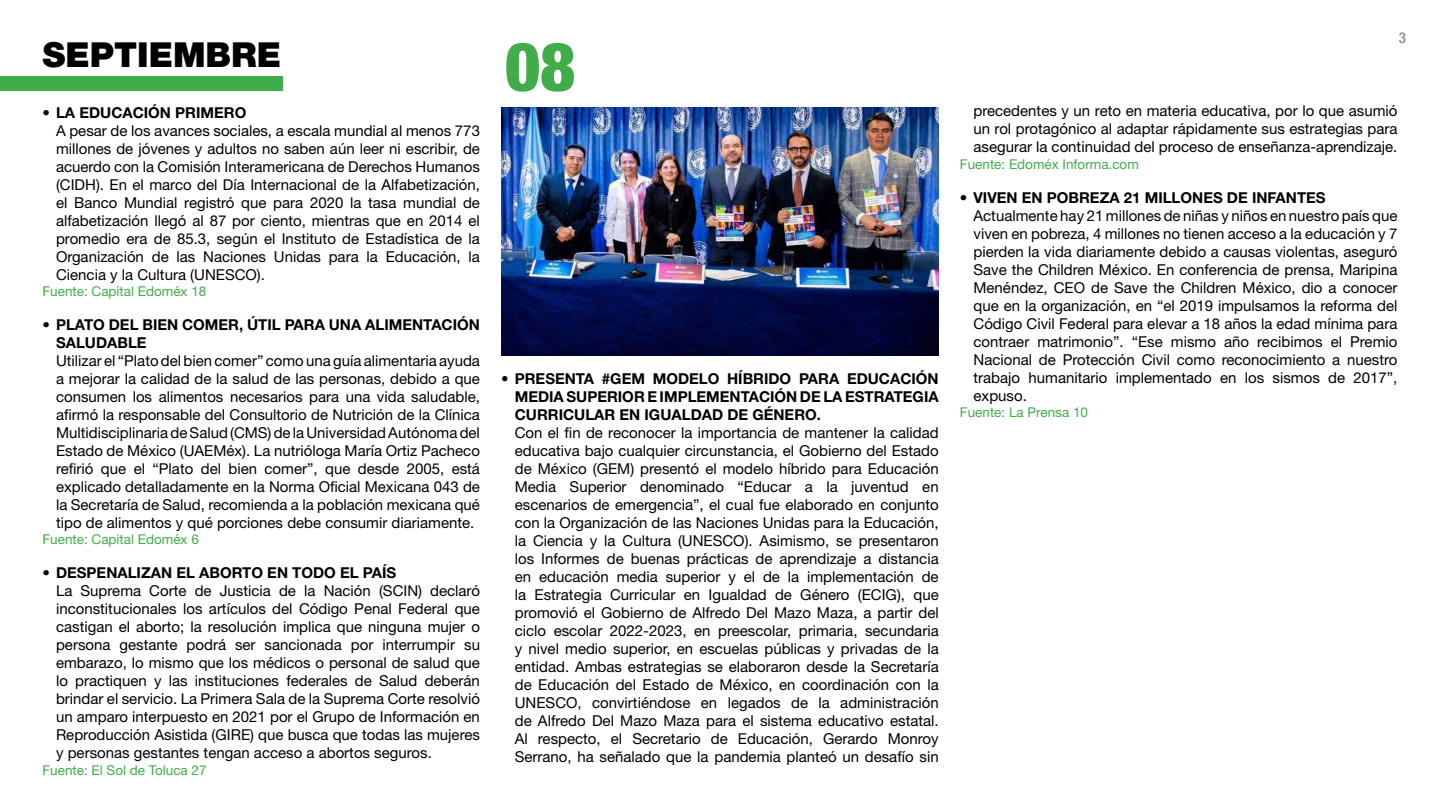
<style>
.page{position:relative;width:1440px;height:810px;background:#fff}
.page>*{position:absolute;margin:0;border:0;box-sizing:border-box;transform-origin:0 0}
.t1{font:900 condensed 67.5px "Helvetica Neue LT Std";color:#41ad49}
.t2{font:900 34.5px "Helvetica Neue LT Std";color:#000}
.t3{font:15px/18px "Helvetica Neue LT Std";color:#000;text-align:justify}
.t4{font:700 15px/18px "Helvetica Neue LT Std";color:#000}
.t5{font:500 condensed 15px "Helvetica Neue LT Std";color:#8c8a8a}
.t6{font:13.5px "Helvetica Neue LT Std";color:#41ad49}
</style>
<div class="page">
<div style="left:0;top:76px;width:283px;height:15px;background:#41ad49"></div>
<img style="left:501px;top:108px;width:437px;height:248px">
<h2 class="t2" style="left:43px;top:34px;width:240px">SEPTIEMBRE</h2>
<p class="t4" style="left:43px;top:103px;width:205px">• LA EDUCACIÓN PRIMERO</p>
<p class="t3" style="left:56px;top:121px;width:425px">A pesar de los avances sociales, a escala mundial al menos 773 millones de jóvenes y adultos no saben aún leer ni escribir, de acuerdo con la Comisión Interamericana de Derechos Humanos (CIDH). En el marco del Día Internacional de la Alfabetización, el Banco Mundial registró que para 2020 la tasa mundial de alfabetización llegó al 87 por ciento, mientras que en 2014 el promedio era de 85.3, según el Instituto de Estadística de la Organización de las Naciones Unidas para la Educación, la Ciencia y la Cultura (UNESCO).</p>
<p class="t6" style="left:43px;top:283px;width:165px">Fuente: Capital Edoméx 18</p>
<p class="t4" style="left:56px;top:315px;width:425px;text-indent:-14px">• PLATO DEL BIEN COMER, ÚTIL PARA UNA ALIMENTACIÓN<br>SALUDABLE</p>
<p class="t3" style="left:56px;top:351px;width:425px">Utilizar el “Plato del bien comer” como una guía alimentaria ayuda a mejorar la calidad de la salud de las personas, debido a que consumen los alimentos necesarios para una vida saludable, afirmó la responsable del Consultorio de Nutrición de la Clínica Multidisciplinaria de Salud (CMS) de la Universidad Autónoma del Estado de México (UAEMéx). La nutrióloga María Ortiz Pacheco refirió que el “Plato del bien comer”, que desde 2005, está explicado detalladamente en la Norma Oficial Mexicana 043 de la Secretaría de Salud, recomienda a la población mexicana qué tipo de alimentos y qué porciones debe consumir diariamente.</p>
<p class="t6" style="left:43px;top:531px;width:158px">Fuente: Capital Edoméx 6</p>
<p class="t4" style="left:43px;top:564px;width:355px">• DESPENALIZAN EL ABORTO EN TODO EL PAÍS</p>
<p class="t3" style="left:56px;top:582px;width:425px">La Suprema Corte de Justicia de la Nación (SCIN) declaró inconstitucionales los artículos del Código Penal Federal que castigan el aborto; la resolución implica que ninguna mujer o persona gestante podrá ser sancionada por interrumpir su embarazo, lo mismo que los médicos o personal de salud que lo practiquen y las instituciones federales de Salud deberán brindar el servicio. La Primera Sala de la Suprema Corte resolvió un amparo interpuesto en 2021 por el Grupo de Información en Reproducción Asistida (GIRE) que busca que todas las mujeres y personas gestantes tengan acceso a abortos seguros.</p>
<p class="t6" style="left:43px;top:762px;width:166px">Fuente: El Sol de Toluca 27</p>
<h1 class="t1" style="left:505px;top:25px;width:72px">08</h1>
<p class="t4" style="left:515px;top:369px;width:425px;text-align:justify;text-indent:-14px">• PRESENTA #GEM MODELO HÍBRIDO PARA EDUCACIÓN MEDIA SUPERIOR E IMPLEMENTACIÓN DE LA ESTRATEGIA CURRICULAR EN IGUALDAD DE GÉNERO.</p>
<p class="t3" style="left:515px;top:424px;width:425px">Con el fin de reconocer la importancia de mantener la calidad educativa bajo cualquier circunstancia, el Gobierno del Estado de México (GEM) presentó el modelo híbrido para Educación Media Superior denominado “Educar a la juventud en escenarios de emergencia”, el cual fue elaborado en conjunto con la Organización de las Naciones Unidas para la Educación, la Ciencia y la Cultura (UNESCO). Asimismo, se presentaron los Informes de buenas prácticas de aprendizaje a distancia en educación media superior y el de la implementación de la Estrategia Curricular en Igualdad de Género (ECIG), que promovió el Gobierno de Alfredo Del Mazo Maza, a partir del ciclo escolar 2022-2023, en preescolar, primaria, secundaria y nivel medio superior, en escuelas públicas y privadas de la entidad. Ambas estrategias se elaboraron desde la Secretaría de Educación del Estado de México, en coordinación con la UNESCO, convirtiéndose en legados de la administración de Alfredo Del Mazo Maza para el sistema educativo estatal.<br>Al respecto, el Secretario de Educación, Gerardo Monroy Serrano, ha señalado que la pandemia planteó un desafío sin</p>
<p class="t5" style="left:1398px;top:28px;width:9px">3</p>
<p class="t3" style="left:973px;top:102px;width:425px">precedentes y un reto en materia educativa, por lo que asumió un rol protagónico al adaptar rápidamente sus estrategias para asegurar la continuidad del proceso de enseñanza-aprendizaje.</p>
<p class="t6" style="left:960px;top:156px;width:180px">Fuente: Edoméx Informa.com</p>
<p class="t4" style="left:960px;top:188px;width:367px">• VIVEN EN POBREZA 21 MILLONES DE INFANTES</p>
<p class="t3" style="left:973px;top:206px;width:425px">Actualmente hay 21 millones de niñas y niños en nuestro país que viven en pobreza, 4 millones no tienen acceso a la educación y 7 pierden la vida diariamente debido a causas violentas, aseguró Save the Children México. En conferencia de prensa, Maripina Menéndez, CEO de Save the Children México, dio a conocer que en la organización, en “el 2019 impulsamos la reforma del Código Civil Federal para elevar a 18 años la edad mínima para contraer matrimonio”. “Ese mismo año recibimos el Premio Nacional de Protección Civil como reconocimiento a nuestro trabajo humanitario implementado en los sismos de 2017”, expuso.</p>
<p class="t6" style="left:960px;top:404px;width:130px">Fuente: La Prensa 10</p>
</div>
